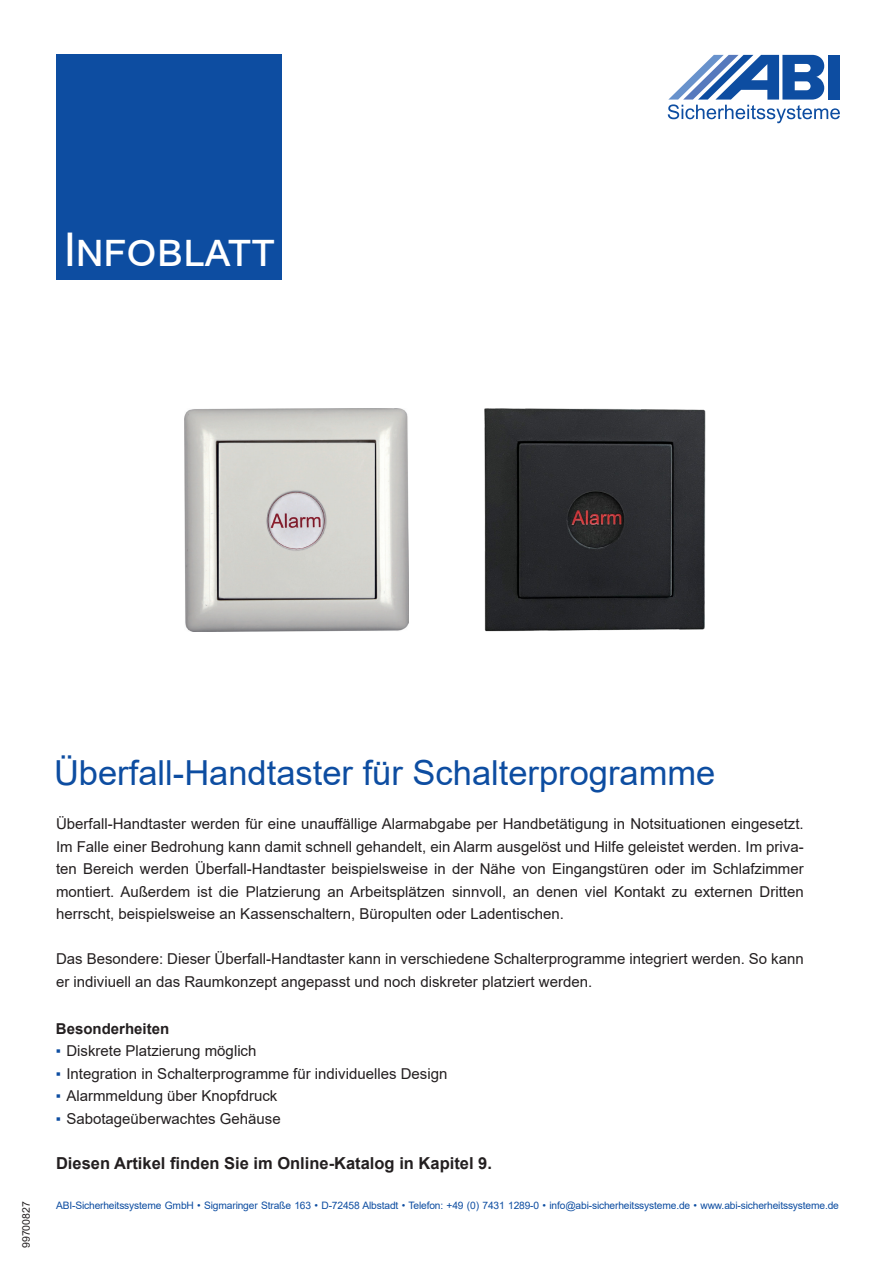
<style>
.page{position:relative;width:893px;height:1263px;background:#fff}
.page>*{position:absolute;margin:0;border:0;box-sizing:border-box;transform-origin:0 0}
.t1{font:46.5px "Arial";color:#fff}
.Überschrift_blau_mW{font:34.5px "Arial";color:#0d4da1}
.Fließtext{font:700 16.5px "Arial";color:#231f20}
.Fließtext_Blocksatz{font:15px/22.5px "Arial";color:#231f20;text-align:justify}
.Überschrift_schwarz{font:700 15px "Arial";color:#231f20}
.t2{font:10.5px "Arial";color:#231f20}
.t3{font:10.2px "Arial";letter-spacing:-.015em;color:#0d4da1}
.s1{color:#0d4da1}
</style>
<div class="page">
<svg style="left:668px;top:55px;width:172px;height:68px"></svg>
<div style="left:56px;top:54px;width:226px;height:226px;background:#0d4da1"></div>
<img style="left:185px;top:408px;width:223px;height:223px">
<img style="left:484px;top:408px;width:222px;height:223px">
<p class="t1" style="left:63px;top:217px;width:213px">Infoblatt</p>
<p class="t2" style="left:19px;top:1248px;width:48px;rotate:-90deg">99700827</p>
<p class="Überschrift_blau_mW" style="left:54px;top:749px;width:663px">Überfall-Handtaster für Schalterprogramme</p>
<p class="Fließtext_Blocksatz" style="left:56px;top:813px;width:749px">Überfall-Handtaster werden für eine unauffällige Alarmabgabe per Handbetätigung in Notsituationen eingesetzt.<br>Im Falle einer Bedrohung kann damit schnell gehandelt, ein Alarm ausgelöst und Hilfe geleistet werden. Im priva&shy;ten Bereich werden Überfall-Handtaster beispielsweise in der Nähe von Eingangstüren oder im Schlafzimmer montiert. Außerdem ist die Platzierung an Arbeitsplätzen sinnvoll, an denen viel Kontakt zu externen Dritten herrscht, beispielsweise an Kassenschaltern, Büropulten oder Ladentischen.</p>
<p class="Fließtext_Blocksatz" style="left:56px;top:948px;width:749px">Das Besondere: Dieser Überfall-Handtaster kann in verschiedene Schalterprogramme integriert werden. So kann er indiviuell an das Raumkonzept angepasst und noch diskreter platziert werden.</p>
<p class="Überschrift_schwarz" style="left:56px;top:1018px;width:115px">Besonderheiten</p>
<p class="Fließtext_Blocksatz" style="left:56px;top:1040px;width:202px"><span class="s1">▪</span> Diskrete Platzierung möglich</p>
<p class="Fließtext_Blocksatz" style="left:56px;top:1062px;width:393px"><span class="s1">▪</span> Integration in Schalterprogramme für individuelles Design</p>
<p class="Fließtext_Blocksatz" style="left:56px;top:1085px;width:223px"><span class="s1">▪</span> Alarmmeldung über Knopfdruck</p>
<p class="Fließtext_Blocksatz" style="left:56px;top:1107px;width:226px"><span class="s1">▪</span> Sabotageüberwachtes Gehäuse</p>
<p class="Fließtext" style="left:56px;top:1152px;width:437px">Diesen Artikel finden Sie im Online-Katalog in Kapitel 9.</p>
<p class="t3" style="left:56px;top:1198px;width:784px">ABI-Sicherheitssysteme GmbH • Sigmaringer Straße 163 • D-72458 Albstadt • Telefon: +49 (0) 7431 1289-0 • info@abi-sicherheitssysteme.de • www.abi-sicherheitssysteme.de</p>
</div>
